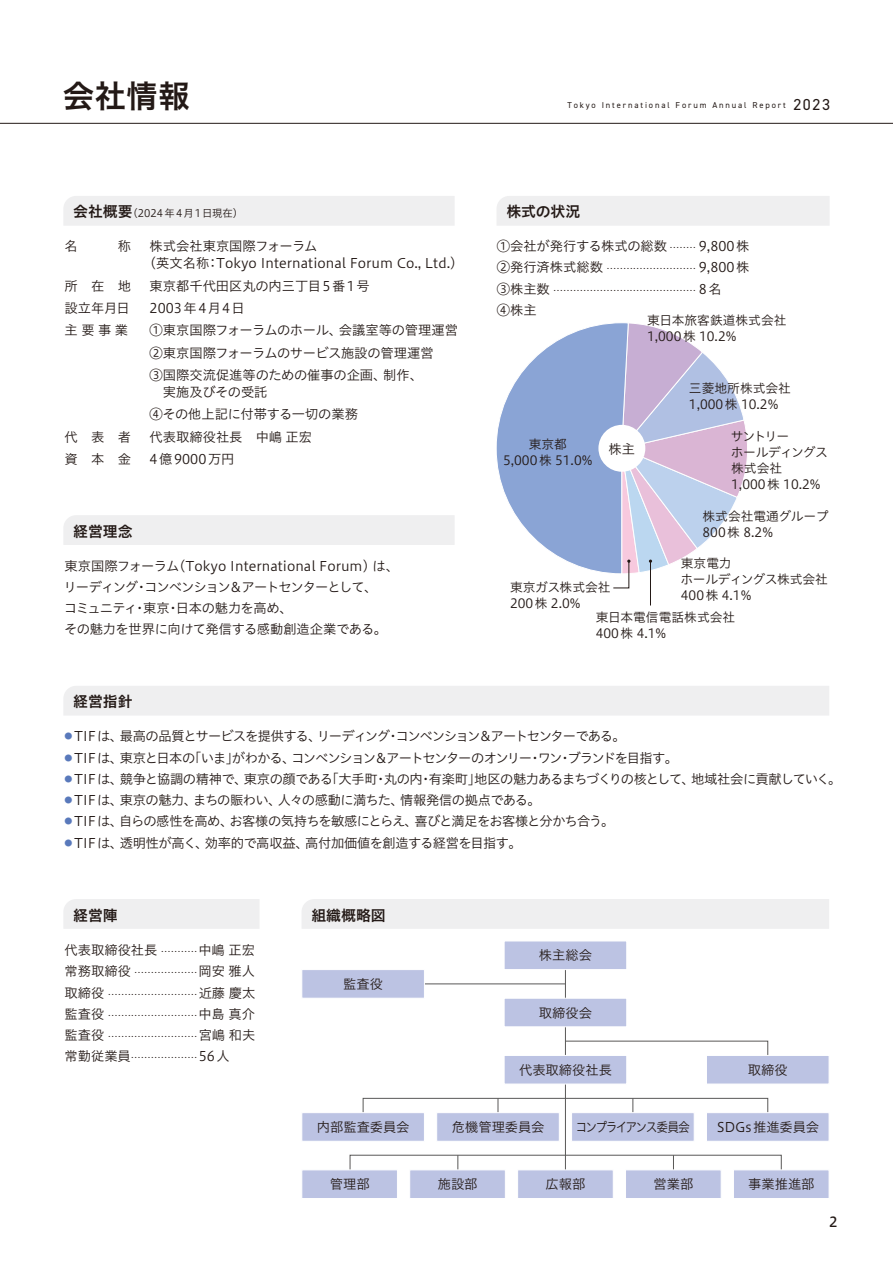
<style>
.page{position:relative;width:893px;height:1263px;background:#fff}
.page>*{position:absolute;margin:0;border:0;box-sizing:border-box;transform-origin:0 0}
.t1{font:31.95px "Hiragino UD Sans Std W6";color:#231916}
.t2{font:14.85px "Hiragino UD Sans Std N W6";color:#231916}
.t3{font:13.8px "Hiragino UD Sans Std W5";color:#231916}
.t4{font:13.35px/22.4px "Hiragino UD Sans Std W3";letter-spacing:-.02em;color:#231916}
.t5{font:13.35px/17px "Hiragino UD Sans Std W3";color:#231916}
.t6{font:13.35px "Hiragino UD Sans Std W3";letter-spacing:-.04em;color:#231916}
.t7{font:13.35px "Hiragino UD Sans Std W3";letter-spacing:-.085em;color:#231916}
.t8{font:13.35px "Hiragino UD Sans Std W3";letter-spacing:-.08em;color:#231916}
.t9{font:13.35px "Hiragino UD Sans Std W3";letter-spacing:-.05em;color:#231916}
.t10{font:13.35px "Hiragino UD Sans Std W3";letter-spacing:-.135em;color:#231916;scale:.88 1}
.t11{font:13.35px "Hiragino UD Sans Std W3";letter-spacing:.085em;color:#231916}
.t12{font:12.75px/15.9px "Hiragino UD Sans Std W3";color:#231916}
.t13{font:12.75px/15.9px "Hiragino UD Sans Std W3";letter-spacing:-.03em;color:#231916}
.t14{font:12.75px/15.9px "Hiragino UD Sans Std W3";letter-spacing:-.02em;color:#231916}
.t15{font:10.35px "Hiragino UD Sans Std N W3";letter-spacing:.04em;color:#231916}
.t16{font:8.55px "DIN2014";letter-spacing:.22em;color:#231916}
.t17{font:6.6px "Hiragino UD Sans Std W3";color:#231916}
.s1{font-family:"Hiragino UD Sans Std N W6";font-size:14.85px}
.s2{font-size:15.9px}
.s3{font-size:6.6px}
.s4{font-size:13.35px}
</style>
<div class="page">
<div style="left:63px;top:196px;width:392px;height:30px;background:#efeff0"></div>
<div style="left:63px;top:899px;width:196px;height:30px;background:#efeff0"></div>
<div style="left:302px;top:899px;width:527px;height:30px;background:#efeff0"></div>
<div style="left:497px;top:196px;width:333px;height:30px;background:#efeff0"></div>
<hr style="left:0;top:123px;width:893px;height:1px;background:#231916">
<div style="left:63px;top:515px;width:392px;height:30px;background:#efeff0"></div>
<div style="left:63px;top:686px;width:766px;height:29px;background:#efeff0"></div>
<hr style="left:650px;top:561px;width:1px;height:44px;background:#231916">
<svg style="left:496px;top:323px;width:251px;height:265px"></svg>
<hr style="left:402px;top:983px;width:163px;height:1px;background:#595857">
<svg style="left:349px;top:1154px;width:433px;height:15px"></svg>
<svg style="left:362px;top:1097px;width:407px;height:15px"></svg>
<svg style="left:566px;top:1040px;width:203px;height:15px"></svg>
<hr style="left:565px;top:964px;width:1px;height:209px;background:#595857">
<div style="left:301px;top:969px;width:124px;height:29px;background:#bcc3e3;border:1px solid #fff"></div>
<div style="left:301px;top:1112px;width:124px;height:30px;background:#bcc3e3;border:1px solid #fff"></div>
<div style="left:301px;top:1169px;width:97px;height:30px;background:#bcc3e3;border:1px solid #fff"></div>
<div style="left:409px;top:1169px;width:97px;height:30px;background:#bcc3e3;border:1px solid #fff"></div>
<div style="left:517px;top:1169px;width:97px;height:30px;background:#bcc3e3;border:1px solid #fff"></div>
<div style="left:625px;top:1169px;width:96px;height:30px;background:#bcc3e3;border:1px solid #fff"></div>
<div style="left:733px;top:1169px;width:96px;height:30px;background:#bcc3e3;border:1px solid #fff"></div>
<div style="left:436px;top:1112px;width:124px;height:30px;background:#bcc3e3;border:1px solid #fff"></div>
<div style="left:571px;top:1112px;width:124px;height:30px;background:#bcc3e3;border:1px solid #fff"></div>
<div style="left:706px;top:1112px;width:123px;height:30px;background:#bcc3e3;border:1px solid #fff"></div>
<div style="left:504px;top:940px;width:123px;height:30px;background:#bcc3e3;border:1px solid #fff"></div>
<div style="left:504px;top:998px;width:123px;height:29px;background:#bcc3e3;border:1px solid #fff"></div>
<div style="left:504px;top:1055px;width:123px;height:29px;background:#bcc3e3;border:1px solid #fff"></div>
<div style="left:706px;top:1055px;width:123px;height:29px;background:#bcc3e3;border:1px solid #fff"></div>
<h1 class="t1" style="left:63px;top:72px;width:129px">会社情報</h1>
<p class="t15" style="left:73px;top:206px;width:172px"><span class="s1">会社概要</span>（2024年4月1日現在）</p>
<p class="t5" style="left:143px;top:237px;width:322px;text-indent:7px">株式会社東京国際フォーラム<br>（英文名称：Tokyo International Forum Co., Ltd.）</p>
<p class="t4" style="left:65px;top:274px;width:68px">所　在　地</p>
<p class="t5" style="left:150px;top:276px;width:222px">東京都千代田区丸の内三丁目5番1号</p>
<p class="t4" style="left:65px;top:296px;width:67px">設立年月日</p>
<p class="t11" style="left:150px;top:298px;width:97px">2003年4月4日</p>
<p class="t4" style="left:65px;top:318px;width:65px">主 要 事 業</p>
<p class="t4" style="left:150px;top:318px;width:310px">①東京国際フォーラムのホール、会議室等の管理運営<br>②東京国際フォーラムのサービス施設の管理運営<br>③国際交流促進等のための催事の企画、制作、</p>
<p class="t4" style="left:150px;top:380px;width:210px">　実施及びその受託<br>④その他上記に付帯する一切の業務</p>
<p class="t4" style="left:65px;top:425px;width:68px">代　表　者</p>
<p class="t5" style="left:150px;top:427px;width:164px">代表取締役社長　中嶋 正宏</p>
<p class="t4" style="left:65px;top:447px;width:68px">資　本　金</p>
<p class="t5" style="left:150px;top:450px;width:86px">4億9000万円</p>
<p class="t2" style="left:73px;top:520px;width:61px">経営理念</p>
<p class="t4" style="left:64px;top:554px;width:337px;line-height:21.3px">東京国際フォーラム（Tokyo International Forum）は、リーディング･コンベンション＆アートセンターとして、<br>コミュニティ･東京･日本の魅力を高め、<br>その魅力を世界に向けて発信する感動創造企業である。</p>
<p class="t16" style="left:567px;top:100px;width:264px">Tokyo International Forum Annual Report <span class="s2">2023</span></p>
<p class="t2" style="left:506px;top:200px;width:76px">株式の状況</p>
<p class="t5" style="left:497px;top:237px;width:254px">①会社が発行する株式の総数<span class="s3">・・・・・・・・</span> 9,800株</p>
<p class="t17" style="left:497px;top:264px;width:254px"><span class="s4">②発行済株式総数</span>・・・・・・・・・・・・・・・・・・・・・・・・・・・ <span class="s4">9,800株</span></p>
<p class="t17" style="left:497px;top:285px;width:226px"><span class="s4">③株主数</span>・・・・・・・・・・・・・・・・・・・・・・・・・・・・・・・・・・・・・・・・・・・ <span class="s4">8名</span></p>
<p class="t4" style="left:497px;top:298px;width:41px">④株主</p>
<p class="t12" style="left:647px;top:311px;width:141px">東日本旅客鉄道株式会社<br>1,000株 10.2%</p>
<p class="t12" style="left:689px;top:379px;width:104px">三菱地所株式会社<br>1,000株 10.2%</p>
<p class="t13" style="left:731px;top:427px;width:98px">サントリー<br>ホールディングス株式会社<br>1,000株 10.2%</p>
<p class="t12" style="left:702px;top:508px;width:127px">株式会社電通グループ<br>800株 8.2%</p>
<p class="t14" style="left:680px;top:555px;width:149px">東京電力<br>ホールディングス株式会社<br>400株 4.1%</p>
<p class="t12" style="left:596px;top:608px;width:141px">東日本電信電話株式会社<br>400株 4.1%</p>
<p class="t12" style="left:529px;top:435px;width:40px">東京都</p>
<p class="t4" style="left:609px;top:437px;width:28px">株主</p>
<p class="t12" style="left:503px;top:451px;width:91px">5,000株 51.0%</p>
<p class="t12" style="left:510px;top:578px;width:102px">東京ガス株式会社<br>200株 2.0%</p>
<p class="t2" style="left:73px;top:690px;width:61px">経営指針</p>
<p class="t8" style="left:64px;top:726px;width:563px"><sup>●</sup> TIF は、最高の品質とサービスを提供する、リーディング・コンベンション＆アートセンターである。</p>
<p class="t7" style="left:64px;top:747px;width:615px"><sup>●</sup> TIF は、東京と日本の「いま」がわかる、コンベンション＆アートセンターのオンリー・ワン・ブランドを目指す。</p>
<p class="t6" style="left:64px;top:769px;width:778px"><sup>●</sup> TIFは、競争と協調の精神で、東京の顔である｢大手町･丸の内･有楽町｣地区の魅力あるまちづくりの核として、地域社会に貢献していく。</p>
<p class="t4" style="left:64px;top:788px;width:478px"><sup>●</sup> TIFは、東京の魅力、まちの賑わい、人々の感動に満ちた、情報発信の拠点である。</p>
<p class="t9" style="left:64px;top:811px;width:551px"><sup>●</sup> TIFは、自らの感性を高め、お客様の気持ちを敏感にとらえ、喜びと満足をお客様と分かち合う。</p>
<p class="t4" style="left:64px;top:831px;width:459px"><sup>●</sup> TIFは、透明性が高く、効率的で高収益、高付加価値を創造する経営を目指す。</p>
<p class="t2" style="left:73px;top:903px;width:46px">経営陣</p>
<p class="t2" style="left:311px;top:903px;width:76px">組織概略図</p>
<p class="t5" style="left:65px;top:941px;width:192px">代表取締役社長<span class="s3">・・・・・・・・・・・</span>中嶋 正宏</p>
<p class="t17" style="left:65px;top:968px;width:192px"><span class="s4">常務取締役</span>・・・・・・・・・・・・・・・・・・・<span class="s4">岡安 雅人</span></p>
<p class="t17" style="left:65px;top:989px;width:192px"><span class="s4">取締役</span>・・・・・・・・・・・・・・・・・・・・・・・・・・・<span class="s4">近藤 慶太</span></p>
<p class="t17" style="left:65px;top:1010px;width:192px"><span class="s4">監査役</span>・・・・・・・・・・・・・・・・・・・・・・・・・・・<span class="s4">中島 真介</span></p>
<p class="t17" style="left:65px;top:1032px;width:192px"><span class="s4">監査役</span>・・・・・・・・・・・・・・・・・・・・・・・・・・・<span class="s4">宮嶋 和夫</span></p>
<p class="t17" style="left:65px;top:1053px;width:167px"><span class="s4">常勤従業員</span>・・・・・・・・・・・・・・・・・・・・ <span class="s4">56人</span></p>
<p class="t4" style="left:343px;top:972px;width:41px">監査役</p>
<p class="t4" style="left:317px;top:1115px;width:94px">内部監査委員会</p>
<p class="t4" style="left:539px;top:943px;width:55px">株主総会</p>
<p class="t4" style="left:539px;top:1001px;width:55px">取締役会</p>
<p class="t5" style="left:519px;top:1060px;width:95px">代表取締役社長</p>
<p class="t4" style="left:748px;top:1058px;width:41px">取締役</p>
<p class="t5" style="left:452px;top:1118px;width:94px">危機管理委員会</p>
<p class="t10" style="left:576px;top:1117px;width:131px">コンプライアンス委員会</p>
<p class="t5" style="left:717px;top:1118px;width:104px">SDGs推進委員会</p>
<p class="t4" style="left:330px;top:1172px;width:41px">管理部</p>
<p class="t4" style="left:438px;top:1172px;width:41px">施設部</p>
<p class="t4" style="left:546px;top:1172px;width:41px">広報部</p>
<p class="t4" style="left:653px;top:1172px;width:41px">営業部</p>
<p class="t4" style="left:748px;top:1172px;width:68px">事業推進部</p>
<p class="t3" style="left:829px;top:1211px;width:10px">2</p>
</div>
